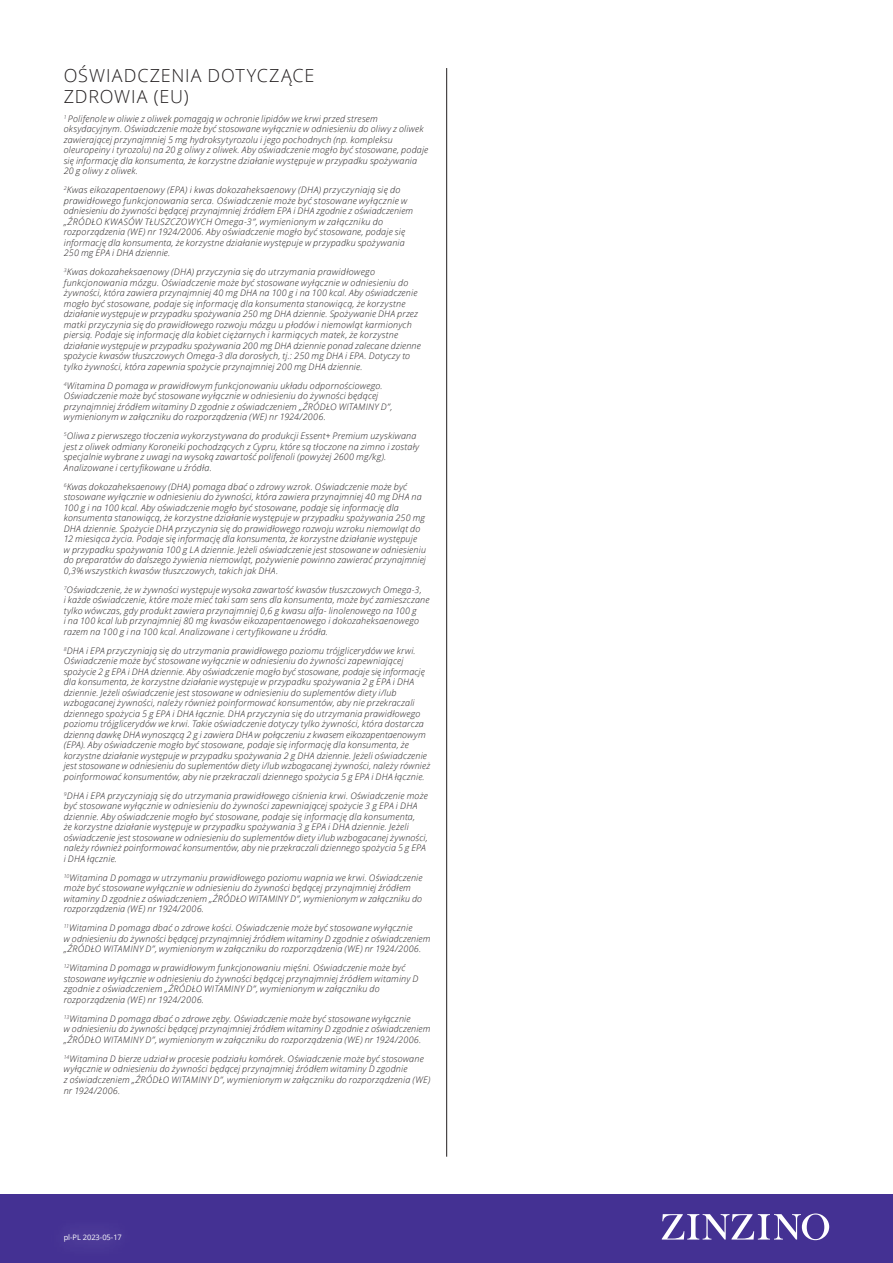
<style>
.page{position:relative;width:893px;height:1263px;background:#fff}
.page>*{position:absolute;margin:0;border:0;box-sizing:border-box;transform-origin:0 0}
.Sub-heading_12_14{font:300 18px/21px "Open Sans";letter-spacing:.05em;color:#231f20}
.EFSA_6_7{font:italic 300 9px/10.5px "Open Sans";letter-spacing:.02em;color:#231f20}
.t1{font:7.5px "Open Sans";color:#fff}
</style>
<div class="page">
<div style="left:0;top:1194px;width:893px;height:69px;background:#443193"></div>
<svg style="left:662px;top:1213px;width:167px;height:27px"></svg>
<hr style="left:446px;top:68px;width:1px;height:1089px;background:#231f20">
<p class="Sub-heading_12_14" style="left:64px;top:64px;width:252px">OŚWIADCZENIA DOTYCZĄCE<br>ZDROWIA (EU)</p>
<p class="EFSA_6_7" style="left:64px;top:113px;width:366px"><sup>1</sup> Polifenole w oliwie z oliwek pomagają w ochronie lipidów we krwi przed stresem oksydacyjnym. Oświadczenie może być stosowane wyłącznie w odniesieniu do oliwy z oliwek zawierającej przynajmniej 5 mg hydroksytyrozolu i jego pochodnych (np. kompleksu oleuropeiny i tyrozolu) na 20 g oliwy z oliwek. Aby oświadczenie mogło być stosowane, podaje się informację dla konsumenta, że korzystne działanie występuje w przypadku spożywania 20 g oliwy z oliwek.</p>
<p class="EFSA_6_7" style="left:64px;top:184px;width:351px"><sup>2</sup>Kwas eikozapentaenowy (EPA) i kwas dokozaheksaenowy (DHA) przyczyniają się do prawidłowego funkcjonowania serca. Oświadczenie może być stosowane wyłącznie w odniesieniu do żywności będącej przynajmniej źródłem EPA i DHA zgodnie z oświadczeniem „ŹRÓDŁO KWASÓW TŁUSZCZOWYCH Omega-3”, wymienionym w załączniku do rozporządzenia (WE) nr 1924/2006. Aby oświadczenie mogło być stosowane, podaje się informację dla konsumenta, że korzystne działanie występuje w przypadku spożywania 250 mg EPA i DHA dziennie.</p>
<p class="EFSA_6_7" style="left:64px;top:266px;width:359px"><sup>3</sup>Kwas dokozaheksaenowy (DHA) przyczynia się do utrzymania prawidłowego funkcjonowania mózgu. Oświadczenie może być stosowane wyłącznie w odniesieniu do żywności, która zawiera przynajmniej 40 mg DHA na 100 g i na 100 kcal. Aby oświadczenie mogło być stosowane, podaje się informację dla konsumenta stanowiącą, że korzystne działanie występuje w przypadku spożywania 250 mg DHA dziennie. Spożywanie DHA przez matki przyczynia się do prawidłowego rozwoju mózgu u płodów i niemowląt karmionych piersią. Podaje się informację dla kobiet ciężarnych i karmiących matek, że korzystne działanie występuje w przypadku spożywania 200 mg DHA dziennie ponad zalecane dzienne spożycie kwasów tłuszczowych Omega-3 dla dorosłych, tj.: 250 mg DHA i EPA. Dotyczy to tylko żywności, która zapewnia spożycie przynajmniej 200 mg DHA dziennie.</p>
<p class="EFSA_6_7" style="left:64px;top:380px;width:330px"><sup>4</sup>Witamina D pomaga w prawidłowym funkcjonowaniu układu odpornościowego.<br>Oświadczenie może być stosowane wyłącznie w odniesieniu do żywności będącej przynajmniej źródłem witaminy D zgodnie z oświadczeniem „ŹRÓDŁO WITAMINY D”, wymienionym w załączniku do rozporządzenia (WE) nr 1924/2006.</p>
<p class="EFSA_6_7" style="left:64px;top:430px;width:357px"><sup>5</sup>Oliwa z pierwszego tłoczenia wykorzystywana do produkcji Essent+ Premium uzyskiwana jest z oliwek odmiany Koroneiki pochodzących z Cypru, które są tłoczone na zimno i zostały specjalnie wybrane z uwagi na wysoką zawartość polifenoli (powyżej 2600 mg/kg).<br>Analizowane i certyfikowane u źródła.</p>
<p class="EFSA_6_7" style="left:64px;top:481px;width:364px"><sup>6</sup>Kwas dokozaheksaenowy (DHA) pomaga dbać o zdrowy wzrok. Oświadczenie może być stosowane wyłącznie w odniesieniu do żywności, która zawiera przynajmniej 40 mg DHA na 100 g i na 100 kcal. Aby oświadczenie mogło być stosowane, podaje się informację dla konsumenta stanowiącą, że korzystne działanie występuje w przypadku spożywania 250 mg DHA dziennie. Spożycie DHA przyczynia się do prawidłowego rozwoju wzroku niemowląt do 12 miesiąca życia. Podaje się informację dla konsumenta, że korzystne działanie występuje<br>w przypadku spożywania 100 g LA dziennie. Jeżeli oświadczenie jest stosowane w odniesieniu do preparatów do dalszego żywienia niemowląt, pożywienie powinno zawierać przynajmniej 0,3% wszystkich kwasów tłuszczowych, takich jak DHA.</p>
<p class="EFSA_6_7" style="left:64px;top:584px;width:367px"><sup>7</sup>Oświadczenie, że w żywności występuje wysoka zawartość kwasów tłuszczowych Omega-3,<br>i każde oświadczenie, które może mieć taki sam sens dla konsumenta, może być zamieszczane tylko wówczas, gdy produkt zawiera przynajmniej 0,6 g kwasu alfa- linolenowego na 100 g<br>i na 100 kcal lub przynajmniej 80 mg kwasów eikozapentaenowego i dokozaheksaenowego razem na 100 g i na 100 kcal. Analizowane i certyfikowane u źródła.</p>
<p class="EFSA_6_7" style="left:64px;top:645px;width:368px"><sup>8</sup>DHA i EPA przyczyniają się do utrzymania prawidłowego poziomu trójglicerydów we krwi.<br>Oświadczenie może być stosowane wyłącznie w odniesieniu do żywności zapewniającej spożycie 2 g EPA i DHA dziennie. Aby oświadczenie mogło być stosowane, podaje się informację dla konsumenta, że korzystne działanie występuje w przypadku spożywania 2 g EPA i DHA dziennie. Jeżeli oświadczenie jest stosowane w odniesieniu do suplementów diety i/lub wzbogacanej żywności, należy również poinformować konsumentów, aby nie przekraczali dziennego spożycia 5 g EPA i DHA łącznie. DHA przyczynia się do utrzymania prawidłowego poziomu trójglicerydów we krwi. Takie oświadczenie dotyczy tylko żywności, która dostarcza dzienną dawkę DHA wynoszącą 2 g i zawiera DHA w połączeniu z kwasem eikozapentaenowym (EPA). Aby oświadczenie mogło być stosowane, podaje się informację dla konsumenta, że korzystne działanie występuje w przypadku spożywania 2 g DHA dziennie. Jeżeli oświadczenie jest stosowane w odniesieniu do suplementów diety i/lub wzbogacanej żywności, należy również poinformować konsumentów, aby nie przekraczali dziennego spożycia 5 g EPA i DHA łącznie.</p>
<p class="EFSA_6_7" style="left:64px;top:790px;width:366px"><sup>9</sup>DHA i EPA przyczyniają się do utrzymania prawidłowego ciśnienia krwi. Oświadczenie może być stosowane wyłącznie w odniesieniu do żywności zapewniającej spożycie 3 g EPA i DHA dziennie. Aby oświadczenie mogło być stosowane, podaje się informację dla konsumenta,<br>że korzystne działanie występuje w przypadku spożywania 3 g EPA i DHA dziennie. Jeżeli oświadczenie jest stosowane w odniesieniu do suplementów diety i/lub wzbogacanej żywności, należy również poinformować konsumentów, aby nie przekraczali dziennego spożycia 5 g EPA i DHA łącznie.</p>
<p class="EFSA_6_7" style="left:64px;top:872px;width:360px"><sup>10</sup>Witamina D pomaga w utrzymaniu prawidłowego poziomu wapnia we krwi. Oświadczenie może być stosowane wyłącznie w odniesieniu do żywności będącej przynajmniej źródłem witaminy D zgodnie z oświadczeniem „ŹRÓDŁO WITAMINY D”, wymienionym w załączniku do rozporządzenia (WE) nr 1924/2006.</p>
<p class="EFSA_6_7" style="left:64px;top:923px;width:368px"><sup>11</sup>Witamina D pomaga dbać o zdrowe kości. Oświadczenie może być stosowane wyłącznie<br>w odniesieniu do żywności będącej przynajmniej źródłem witaminy D zgodnie z oświadczeniem „ŹRÓDŁO WITAMINY D”, wymienionym w załączniku do rozporządzenia (WE) nr 1924/2006.</p>
<p class="EFSA_6_7" style="left:64px;top:963px;width:356px"><sup>12</sup>Witamina D pomaga w prawidłowym funkcjonowaniu mięśni. Oświadczenie może być stosowane wyłącznie w odniesieniu do żywności będącej przynajmniej źródłem witaminy D zgodnie z oświadczeniem „ŹRÓDŁO WITAMINY D”, wymienionym w załączniku do rozporządzenia (WE) nr 1924/2006.</p>
<p class="EFSA_6_7" style="left:64px;top:1013px;width:368px"><sup>13</sup>Witamina D pomaga dbać o zdrowe zęby. Oświadczenie może być stosowane wyłącznie<br>w odniesieniu do żywności będącej przynajmniej źródłem witaminy D zgodnie z oświadczeniem „ŹRÓDŁO WITAMINY D”, wymienionym w załączniku do rozporządzenia (WE) nr 1924/2006.</p>
<p class="EFSA_6_7" style="left:64px;top:1053px;width:368px"><sup>14</sup>Witamina D bierze udział w procesie podziału komórek. Oświadczenie może być stosowane wyłącznie w odniesieniu do żywności będącej przynajmniej źródłem witaminy D zgodnie<br>z oświadczeniem „ŹRÓDŁO WITAMINY D”, wymienionym w załączniku do rozporządzenia (WE) nr 1924/2006.</p>
<p class="t1" style="left:64px;top:1232px;width:60px">pl-PL 2023-05-17</p>
</div>
